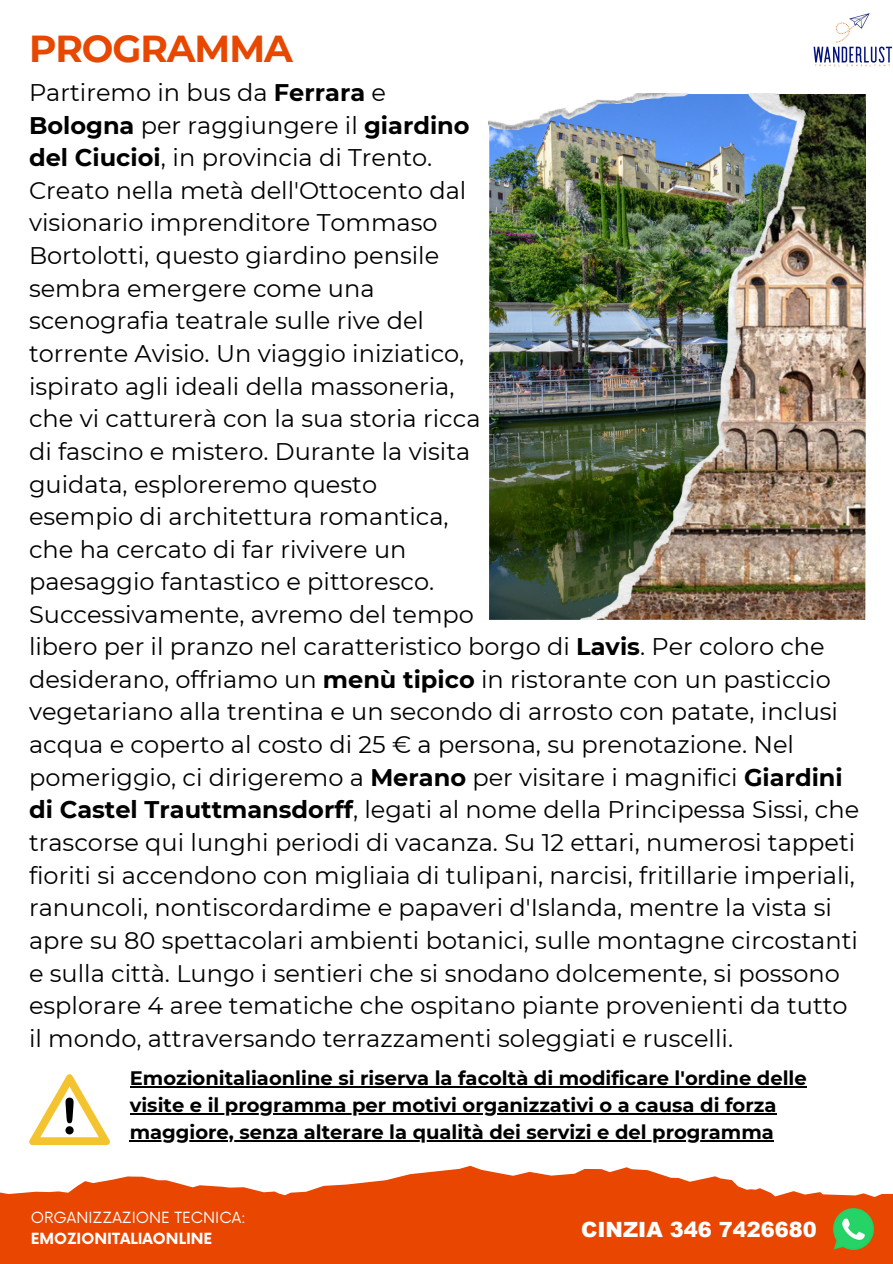
<style>
.page{position:relative;width:893px;height:1264px;background:#fff}
.page>*{position:absolute;margin:0;border:0;box-sizing:border-box;transform-origin:0 0}
.t1{font:700 37.5px "Montserrat";letter-spacing:-.03em;color:#e84700}
.t2{font:24px/32.7px "Montserrat";color:#000}
.t3{font:900 21px "Arial";color:#fff}
.t4{font:700 19.5px "Montserrat";color:#000}
.t5{font:15px "Now";color:#fff}
.t6{font:700 15px "Now";color:#fff}
.s1{font-weight:700}
</style>
<div class="page">
<svg style="left:0;top:1165px;width:892px;height:98px;fill:#e84601"></svg>
<img style="left:832px;top:1207px;width:42px;height:42px">
<svg style="left:29px;top:1074px;width:81px;height:71px"></svg>
<hr style="left:130px;top:1086px;width:676px;height:1px;background:#000">
<hr style="left:130px;top:1113px;width:646px;height:1px;background:#000">
<hr style="left:130px;top:1140px;width:643px;height:1px;background:#000">
<img style="left:806px;top:94px;width:59px;height:525px">
<img style="left:489px;top:94px;width:317px;height:525px">
<img style="left:813px;top:13px;width:79px;height:54px">
<h2 class="t1" style="left:29px;top:26px;width:265px">PROGRAMMA</h2>
<h4 class="t2" style="left:29px;top:76px;width:453px">Partiremo in bus da <span class="s1">Ferrara</span> e <span class="s1">Bologna</span> per raggiungere il <span class="s1">giardino del Ciucioi</span>, in provincia di Trento.<br>Creato nella metà dell'Ottocento dal visionario imprenditore Tommaso Bortolotti, questo giardino pensile sembra emergere come una scenografia teatrale sulle rive del torrente Avisio. Un viaggio iniziatico, ispirato agli ideali della massoneria, che vi catturerà con la sua storia ricca di fascino e mistero. Durante la visita guidata, esploreremo questo esempio di architettura romantica, che ha cercato di far rivivere un paesaggio fantastico e pittoresco.<br>Successivamente, avremo del tempo</h4>
<p class="t2" style="left:29px;top:630px;width:831px">libero per il pranzo nel caratteristico borgo di <span class="s1">Lavis</span>. Per coloro che desiderano, offriamo un <span class="s1">menù tipico</span> in ristorante con un pasticcio vegetariano alla trentina e un secondo di arrosto con patate, inclusi acqua e coperto al costo di 25 € a persona, su prenotazione. Nel pomeriggio, ci dirigeremo a <span class="s1">Merano</span> per visitare i magnifici <span class="s1">Giardini di Castel Trauttmansdorff</span>, legati al nome della Principessa Sissi, che trascorse qui lunghi periodi di vacanza. Su 12 ettari, numerosi tappeti fioriti si accendono con migliaia di tulipani, narcisi, fritillarie imperiali, ranuncoli, nontiscordardime e papaveri d'Islanda, mentre la vista si apre su 80 spettacolari ambienti botanici, sulle montagne circostanti e sulla città. Lungo i sentieri che si snodano dolcemente, si possono esplorare 4 aree tematiche che ospitano piante provenienti da tutto il mondo, attraversando terrazzamenti soleggiati e ruscelli.</p>
<p class="t4" style="left:130px;top:1066px;width:678px">Emozionitaliaonline si riserva la facoltà di modificare l'ordine delle</p>
<p class="t4" style="left:130px;top:1093px;width:648px">visite e il programma per motivi organizzativi o a causa di forza</p>
<p class="t4" style="left:130px;top:1120px;width:645px">maggiore, senza alterare la qualità dei servizi e del programma</p>
<p class="t5" style="left:31px;top:1209px;width:216px">ORGANIZZAZIONE TECNICA:</p>
<p class="t6" style="left:31px;top:1229px;width:183px">EMOZIONITALIAONLINE</p>
<p class="t3" style="left:581px;top:1214px;width:237px">CINZIA 346 7426680</p>
</div>
